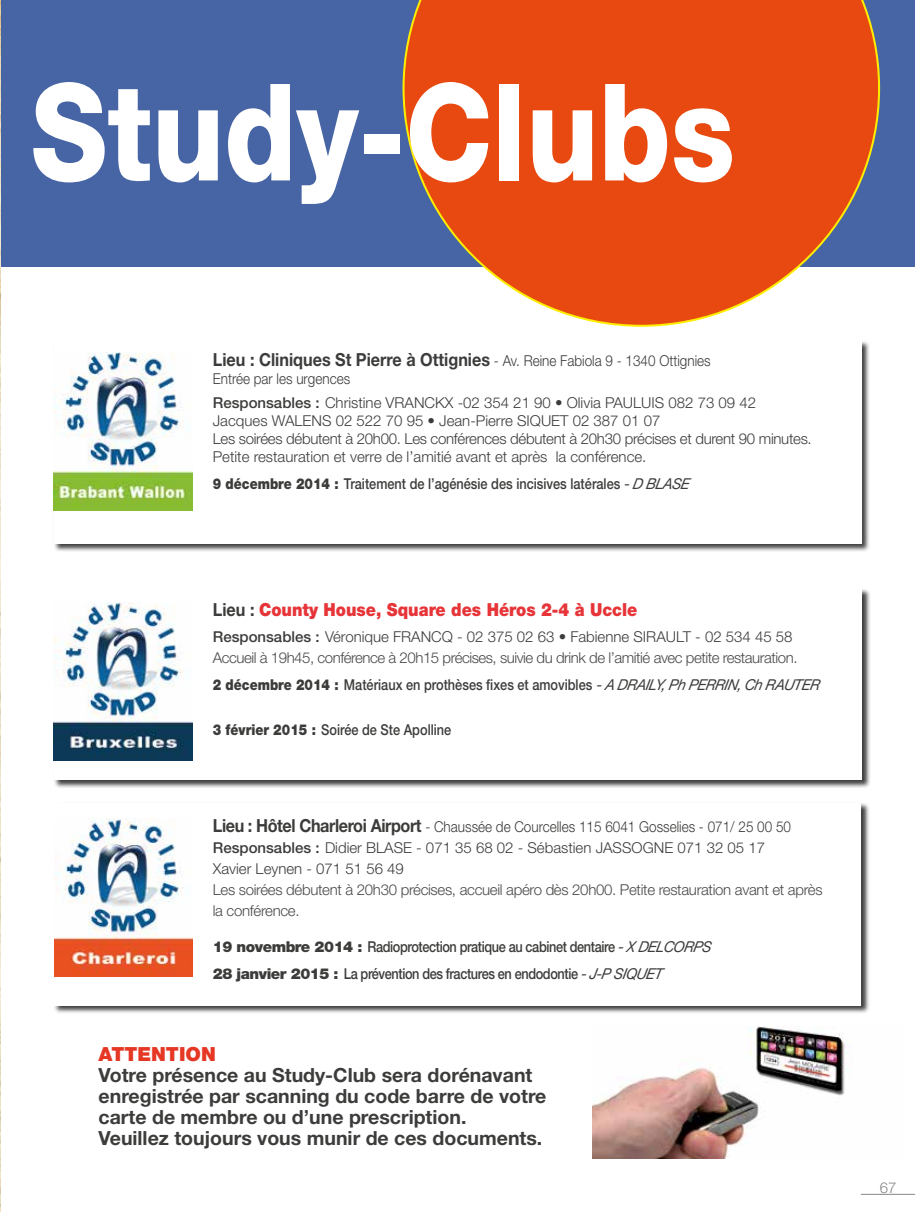
<style>
.page{position:relative;width:915px;height:1212px;background:#fff}
.page>*{position:absolute;margin:0;border:0;box-sizing:border-box;transform-origin:0 0}
.t1{font:800 135px "Helvetica Neue LT Std";color:#fff;scale:.85 1}
.t2{font:700 19.5px/21px "Helvetica Neue LT Std";color:#3c3c3b}
.t3{font:900 19.5px "Helvetica Neue LT Std";color:#e63725}
.t4{font:700 18px "Helvetica Neue LT Std";color:#3c3c3b;scale:.9 1}
.t5{font:900 18px "Helvetica Neue LT Std";color:#e63438;scale:.9 1}
.t6{font:300 15px/21px "Helvetica Neue LT Std";letter-spacing:-.02em;color:#4a4a49}
.t7{font:300 15px/21px "Helvetica Neue LT Std";color:#3c3c3b;scale:.9 1}
.t8{font:300 15px/18px "Helvetica Neue LT Std";color:#3c3c3b}
.t9{font:500 15px "Helvetica Neue LT Std";color:#3c3c3b;scale:.85 1}
.t10{font:500 15px/27px "Helvetica Neue LT Std";letter-spacing:-.03em;color:#3c3c3b;scale:.85 1}
.t11{font:300 15px "Helvetica Neue LT Std";color:#878787}
.s1{font-weight:300;font-size:15px}
.s2{font-weight:500}
.s3{font-weight:900}
.s4{font-weight:400;font-style:italic}
.s5{font-weight:700;color:#3c3c3b}
.s6{font-weight:500;color:#3c3c3b}
.s7{color:#3c3c3b}
.s8{font-weight:700;font-size:18px}
</style>
<div class="page">
<hr style="left:860px;top:1194px;width:54px;height:1px;background:#878787">
<div style="left:1px;top:0;width:913px;height:266px;background:#4765a5"></div>
<div style="left:53px;top:803px;width:817px;height:211px;background:#000;opacity:.75"></div>
<div style="left:54px;top:803px;width:807px;height:202px;background:#fff"></div>
<div style="left:54px;top:588px;width:816px;height:200px;background:#000;opacity:.75"></div>
<div style="left:54px;top:588px;width:807px;height:191px;background:#fff"></div>
<div style="left:53px;top:340px;width:817px;height:213px;background:#000;opacity:.75"></div>
<div style="left:54px;top:340px;width:807px;height:204px;background:#fff"></div>
<img style="left:592px;top:1026px;width:256px;height:132px">
<svg style="left:402px;top:0;width:477px;height:327px"></svg>
<img style="left:54px;top:352px;width:139px;height:158px">
<img style="left:54px;top:602px;width:139px;height:158px">
<img style="left:54px;top:819px;width:139px;height:157px">
<img style="left:0;top:0;width:1px;height:1212px">
<h1 class="t1" style="left:31px;top:52px;width:829px">Study-Clubs</h1>
<p class="t4" style="left:213px;top:349px;width:554px">Lieu : Cliniques St Pierre à Ottignies <span class="s1">- Av. Reine Fabiola 9 - 1340 Ottignies</span></p>
<p class="t7" style="left:213px;top:367px;width:605px;line-height:23.4px">Entrée par les urgences<br><span class="s2">Responsables :</span> Christine VRANCKX -02 354 21 90 • Olivia PAULUIS 082 73 09 42</p>
<p class="t8" style="left:213px;top:411px;width:600px">Jacques WALENS 02 522 70 95 • Jean-Pierre SIQUET 02 387 01 07<br>Les soirées débutent à 20h00. Les conférences débutent à 20h30 précises et durent 90 minutes.<br>Petite restauration et verre de l’amitié avant et après la conférence.</p>
<p class="t9" style="left:213px;top:474px;width:561px"><span class="s3">9 décembre 2014 :</span> Traitement de l’agénésie des incisives latérales <span class="s4">-D BLASE</span></p>
<p class="t5" style="left:213px;top:599px;width:473px"><span class="s5">Lieu :</span> County House, Square des Héros 2-4 à Uccle</p>
<p class="t6" style="left:213px;top:626px;width:586px"><span class="s6">Responsables :</span> <span class="s7">Véronique FRANCQ - 02 375 02 63 • Fabienne SIRAULT - 02 534 45 58<br></span>Accueil à 19h45, conférence à 20h15 précises, suivie du drink de l’amitié avec petite restauration.</p>
<p class="t9" style="left:213px;top:675px;width:718px"><span class="s3">2 décembre 2014 :</span> Matériaux en prothèses fixes et amovibles <span class="s4">-A DRAILY, Ph PERRIN, Ch RAUTER</span></p>
<p class="t9" style="left:213px;top:720px;width:282px"><span class="s3">3 février 2015 :</span> Soirée de Ste Apolline</p>
<p class="t7" style="left:213px;top:816px;width:643px"><span class="s8">Lieu : Hôtel Charleroi Airport</span> - Chaussée de Courcelles 115 6041 Gosselies - 071/ 25 00 50<br><span class="s2">Responsables :</span> Didier BLASE - 071 35 68 02 - Sébastien JASSOGNE 071 32 05 17<br>Xavier Leynen - 071 51 56 49</p>
<p class="t6" style="left:213px;top:879px;width:611px">Les soirées débutent à 20h30 précises, accueil apéro dès 20h00. Petite restauration avant et après la conférence.</p>
<p class="t10" style="left:213px;top:933px;width:591px"><span class="s3">19 novembre 2014 :</span> Radioprotection pratique au cabinet dentaire <span class="s4">-X DELCORPS<br></span><span class="s3">28 janvier 2015 :</span> La prévention des fractures en endodontie <span class="s4">-J-P SIQUET</span></p>
<h2 class="t3" style="left:99px;top:1042px;width:119px">ATTENTION</h2>
<h2 class="t2" style="left:99px;top:1064px;width:449px">Votre présence au Study-Club sera dorénavant enregistrée par scanning du code barre de votre carte de membre ou d’une prescription.<br>Veuillez toujours vous munir de ces documents.</h2>
<p class="t11" style="left:879px;top:1179px;width:18px">67</p>
</div>
